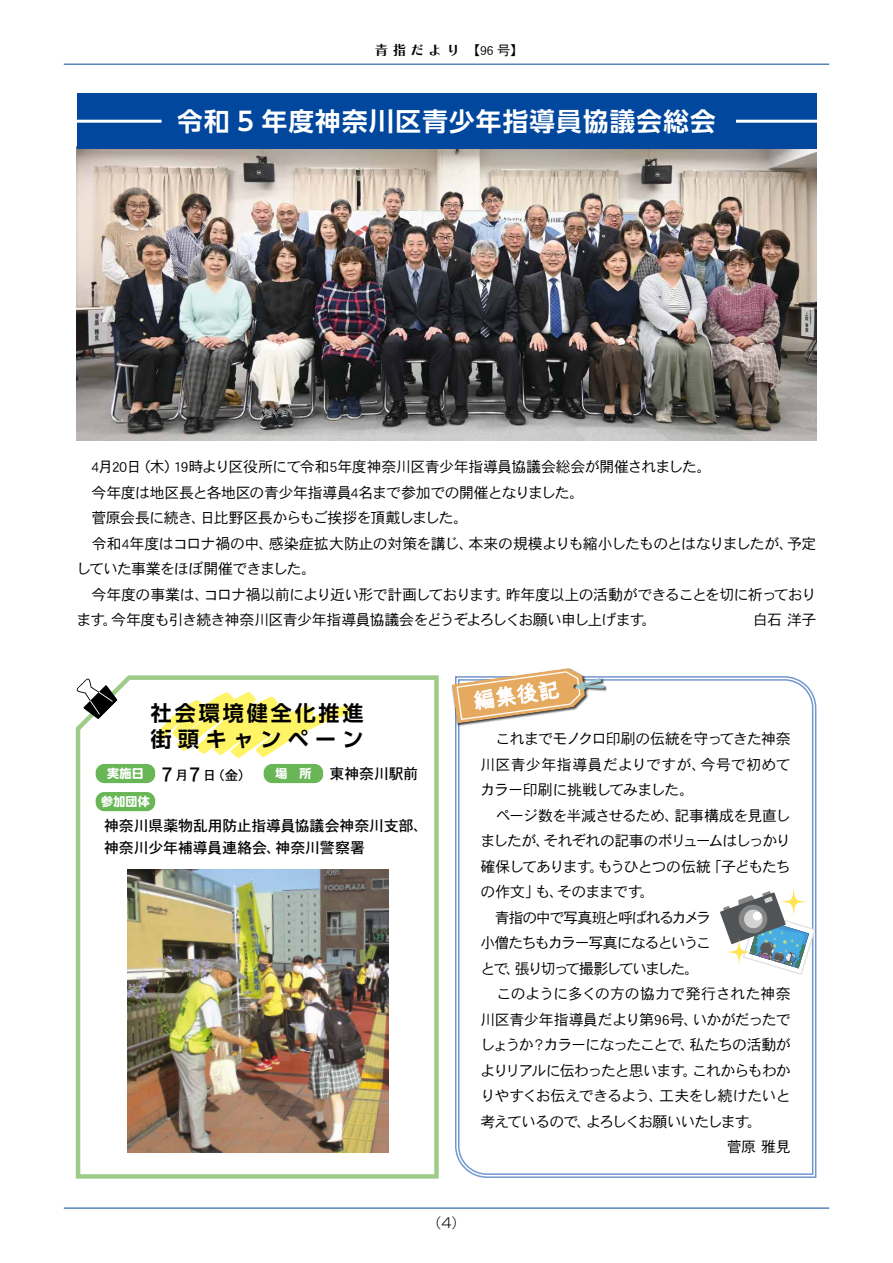
<style>
.page{position:relative;width:893px;height:1263px;background:#fff}
.page>*{position:absolute;margin:0;border:0;box-sizing:border-box;transform-origin:0 0}
.t1{font:700 25.5px "UD Shin Go Pro De";letter-spacing:.05em;color:#fff}
.t2{font:21.6px "Talking Std";color:#fff}
.t3{font:700 21px/25.5px "UD Shin Go Pro De";letter-spacing:.14em;color:#000}
.t4{font:15px/25.5px "DFHS Gothic Std W3";letter-spacing:-.055em;color:#000}
.t5{font:15px "DFHS Gothic Std W3";letter-spacing:-.095em;color:#000}
.t6{font:15px/22.5px "DFHS Gothic Std W5";letter-spacing:-.015em;color:#000}
.t7{font:15px "DFHS Gothic Std W3";letter-spacing:-.075em;color:#000}
.t8{font:15px "DFHS Gothic Std W3";letter-spacing:-.08em;color:#000}
.t9{font:15px "DFHS Gothic Std W3";letter-spacing:.01em;color:#000}
.t10{font:15px "DFHS Gothic Std W3";letter-spacing:-.015em;color:#000}
.t11{font:15px "DFHS Gothic Std W3";letter-spacing:-.11em;color:#000}
.t12{font:15px "DFHS Gothic Std W3";letter-spacing:-.135em;color:#000}
.t13{font:15px "DFHS Gothic Std W3";letter-spacing:-.035em;color:#000}
.t14{font:13.5px "Chiaro Std B";letter-spacing:.325em;color:#000}
.t15{font:13.5px "DFHS Gothic Std W5";color:#000}
.t16{font:300 13.5px "Shin Go Pro";color:#000}
.t17{font:700 12px "UD Shin Go Pro";letter-spacing:.02em;color:#fff}
.s1{font-family:"DFHS Gothic Std W3"}
.s2{font-size:22.5px}
</style>
<div class="page">
<hr style="left:64px;top:1208px;width:765px;height:1px;background:#00479d">
<hr style="left:64px;top:64px;width:765px;height:1px;background:#00479d">
<img style="left:77px;top:149px;width:739px;height:291px">
<svg style="left:457px;top:678px;width:357px;height:498px"></svg>
<div style="left:452px;top:668px;width:155px;height:59px;background:#000;opacity:.75"></div>
<svg style="left:452px;top:668px;width:152px;height:55px"></svg>
<div style="left:77px;top:94px;width:739px;height:55px;background:#00479d"></div>
<svg style="left:720px;top:891px;width:95px;height:84px"></svg>
<svg style="left:779px;top:886px;width:29px;height:31px"></svg>
<svg style="left:725px;top:938px;width:28px;height:28px"></svg>
<img style="left:75px;top:675px;width:364px;height:504px">
<svg style="left:77px;top:678px;width:40px;height:41px"></svg>
<hr style="left:55px;top:120px;width:107px;height:3px;background:#fff">
<hr style="left:736px;top:120px;width:106px;height:3px;background:#fff">
<p class="t14" style="left:375px;top:42px;width:151px">青指だより<span class="s1">【96号】</span></p>
<h1 class="t1" style="left:177px;top:100px;width:540px">令和 5 年度神奈川区青少年指導員協議会総会</h1>
<p class="t4" style="left:77px;top:454px;width:741px">　4月20日（木）19時より区役所にて令和5年度神奈川区青少年指導員協議会総会が開催されました。<br>　今年度は地区長と各地区の青少年指導員4名まで参加での開催となりました。<br>　菅原会長に続き、日比野区長からもご挨拶を頂戴しました。<br>　令和4年度はコロナ禍の中、感染症拡大防止の対策を講じ、本来の規模よりも縮小したものとはなりましたが、予定していた事業をほぼ開催できました。<br>　今年度の事業は、コロナ禍以前により近い形で計画しております。昨年度以上の活動ができることを切に祈っております。今年度も引き続き神奈川区青少年指導員協議会をどうぞよろしくお願い申し上げます。</p>
<p class="t4" style="left:753px;top:607px;width:65px">白石 洋子</p>
<h3 class="t3" style="left:151px;top:700px;width:214px">社会環境健全化推進街頭キャンペーン</h3>
<p class="t15" style="left:162px;top:768px;width:92px"><span class="s2">7</span>月<span class="s2">7</span>日（金）</p>
<p class="t6" style="left:330px;top:762px;width:90px">東神奈川駅前</p>
<p class="t6" style="left:104px;top:814px;width:326px">神奈川県薬物乱用防止指導員協議会神奈川支部、神奈川少年補導員連絡会、神奈川警察署</p>
<p class="t17" style="left:107px;top:764px;width:38px">実施日</p>
<p class="t17" style="left:275px;top:764px;width:37px">場　所</p>
<p class="t17" style="left:101px;top:792px;width:50px">参加団体</p>
<h2 class="t2" style="left:471px;top:684px;width:88px;rotate:-8deg">編集後記</h2>
<p class="t4" style="left:480px;top:726px;width:312px">　これまでモノクロ印刷の伝統を守ってきた神奈</p>
<p class="t9" style="left:480px;top:756px;width:312px">川区青少年指導員だよりですが、今号で初めて</p>
<p class="t4" style="left:480px;top:777px;width:215px">カラー印刷に挑戦してみました。</p>
<p class="t4" style="left:480px;top:802px;width:312px">　ページ数を半減させるため、記事構成を見直し</p>
<p class="t5" style="left:480px;top:833px;width:312px">ましたが、それぞれの記事のボリュームはしっかり</p>
<p class="t7" style="left:480px;top:858px;width:312px">確保してあります。もうひとつの伝統「子どもたち</p>
<p class="t13" style="left:480px;top:884px;width:176px">の作文」も、そのままです。</p>
<p class="t5" style="left:480px;top:909px;width:232px">　青指の中で写真班と呼ばれるカメラ</p>
<p class="t11" style="left:480px;top:935px;width:232px">小僧たちもカラー写真になるというこ</p>
<p class="t12" style="left:480px;top:960px;width:221px">とで、張り切って撮影していました。</p>
<p class="t10" style="left:480px;top:986px;width:312px">　このように多くの方の協力で発行された神奈</p>
<p class="t4" style="left:480px;top:1006px;width:312px">川区青少年指導員だより第96号、いかがだったで</p>
<p class="t5" style="left:480px;top:1037px;width:312px">しょうか？カラーになったことで、私たちの活動が</p>
<p class="t8" style="left:480px;top:1062px;width:312px">よりリアルに伝わったと思います。これからもわか</p>
<p class="t4" style="left:480px;top:1083px;width:312px">りやすくお伝えできるよう、工夫をし続けたいと</p>
<p class="t7" style="left:480px;top:1113px;width:283px">考えているので、よろしくお願いいたします。</p>
<p class="t4" style="left:727px;top:1134px;width:66px">菅原 雅見</p>
<p class="t16" style="left:428px;top:1212px;width:39px">（4）</p>
</div>
